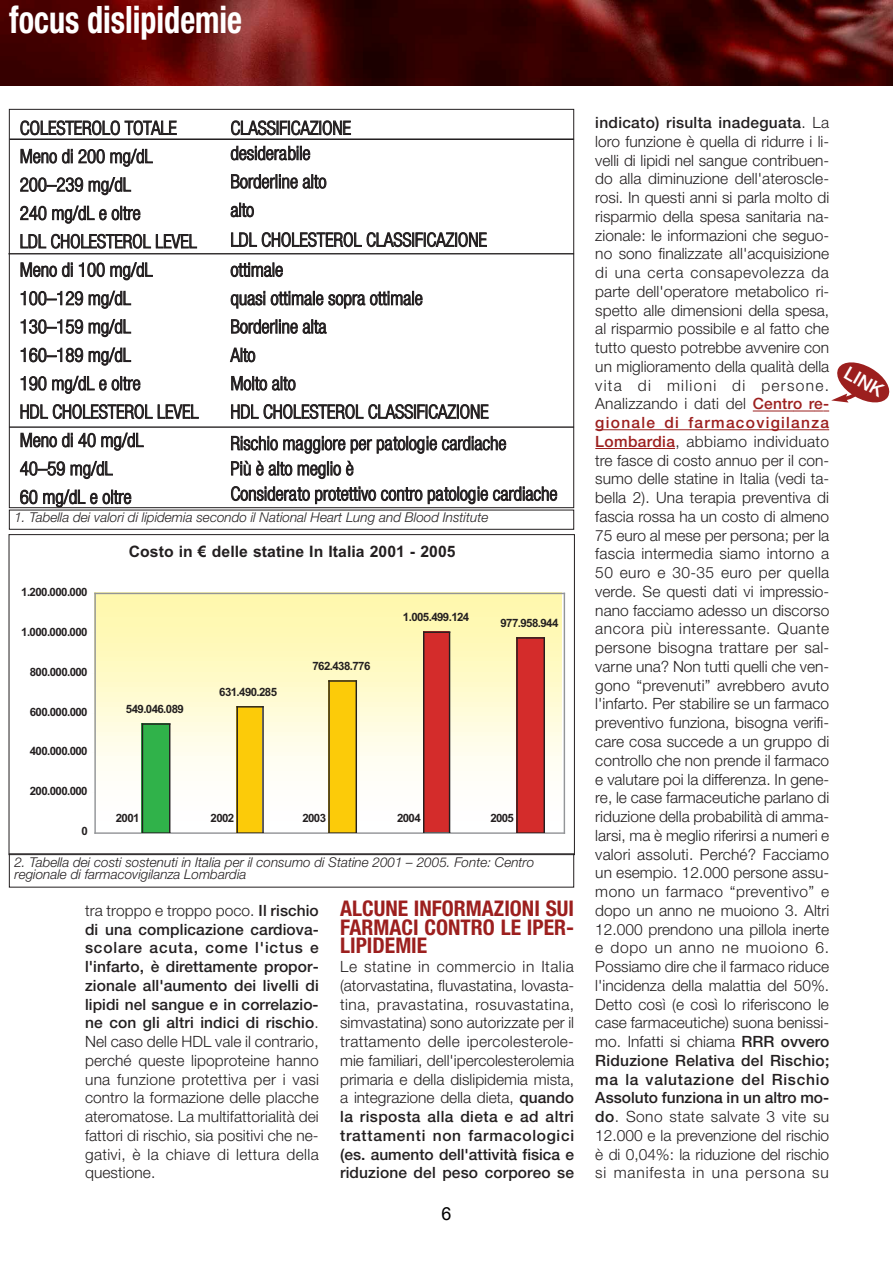
<style>
.page{position:relative;width:893px;height:1263px;background:#fff}
.page>*{position:absolute;margin:0;border:0;box-sizing:border-box;transform-origin:0 0}
.t1{font:700 condensed 37.8px "Helvetica Neue";color:#fff;scale:.85 1}
.t2{font:700 condensed 21.6px/18.8px "Helvetica Neue";color:#9c1f1e;text-align:justify}
.t3{font:300 condensed 18.9px/28.3px "Helvetica Neue";color:#231f20}
.t4{font:500 18.6px "Helvetica Neue";color:#fff}
.t5{font:18px "Arial";color:#000}
.t6{font:700 15.75px "Arial";letter-spacing:.005em;color:#231f20}
.t7{font:300 15.6px/18.8px "Helvetica Neue";color:#231f20;text-align:justify}
.t8{font:italic 300 13.5px/12px "Helvetica Neue";color:#231f20}
.t9{font:700 11.55px "Arial";letter-spacing:-.05em;color:#231f20}
.s1{font-weight:500}
.s2{font-weight:500;color:#9c1f1e}
</style>
<div class="page">
<img style="left:0;top:0;width:893px;height:85px">
<hr style="left:753px;top:411px;width:40px;height:1px;background:#9c1f1e">
<svg style="left:793px;top:411px;width:36px;height:1px"></svg>
<hr style="left:595px;top:429px;width:234px;height:1px;background:#9c1f1e">
<hr style="left:595px;top:448px;width:58px;height:1px;background:#9c1f1e">
<svg style="left:652px;top:448px;width:23px;height:1px"></svg>
<hr style="left:10px;top:138px;width:564px;height:2px;background:#231f20">
<hr style="left:9px;top:253px;width:565px;height:1px;background:#231f20">
<hr style="left:9px;top:426px;width:565px;height:2px;background:#231f20">
<div style="left:9px;top:510px;width:565px;height:20px;border:1px solid #231f20"></div>
<svg style="left:94px;top:593px;width:471px;height:241px"></svg>
<div style="left:9px;top:853px;width:565px;height:34px;border:1px solid #231f20"></div>
<svg style="left:831px;top:362px;width:59px;height:41px"></svg>
<h1 class="t1" style="left:9px;top:6px;width:276px">focus dislipidemie</h1>
<p class="t3" style="left:20px;top:115px;width:180px">COLESTEROLO TOTALE<br>Meno di 200 mg/dL<br>200–239 mg/dL<br>240 mg/dL e oltre<br>LDL CHOLESTEROL LEVEL<br>Meno di 100 mg/dL<br>100–129 mg/dL<br>130–159 mg/dL<br>160–189 mg/dL<br>190 mg/dL e oltre<br>HDL CHOLESTEROL LEVEL<br>Meno di 40 mg/dL<br>40–59 mg/dL<br>60 mg/dL e oltre</p>
<p class="t3" style="left:231px;top:117px;width:122px;line-height:25.2px">CLASSIFICAZIONE desiderabile</p>
<p class="t3" style="left:231px;top:169px;width:260px;line-height:28.8px">Borderline alto<br>alto<br>LDL CHOLESTEROL CLASSIFICAZIONE ottimale<br>quasi ottimale sopra ottimale<br>Borderline alta<br>Alto<br>Molto alto<br>HDL CHOLESTEROL CLASSIFICAZIONE</p>
<p class="t3" style="left:231px;top:432px;width:328px;line-height:25.2px">Rischio maggiore per patologie cardiache<br>Più è alto meglio è<br>Considerato protettivo contro patologie cardiache</p>
<p class="t8" style="left:14px;top:512px;width:475px">1. Tabella dei valori di lipidemia secondo il National Heart Lung and Blood Institute</p>
<p class="t9" style="left:21px;top:585px;width:68px">1.200.000.000</p>
<p class="t9" style="left:21px;top:625px;width:68px">1.000.000.000</p>
<p class="t9" style="left:30px;top:665px;width:59px">800.000.000</p>
<p class="t9" style="left:30px;top:705px;width:59px">600.000.000</p>
<p class="t9" style="left:30px;top:744px;width:59px">400.000.000</p>
<p class="t9" style="left:30px;top:784px;width:59px">200.000.000</p>
<p class="t9" style="left:81px;top:824px;width:8px">0</p>
<p class="t6" style="left:129px;top:542px;width:328px">Costo in € delle statine In Italia 2001 - 2005</p>
<p class="t9" style="left:126px;top:702px;width:59px">549.046.089</p>
<p class="t9" style="left:219px;top:685px;width:59px">631.490.285</p>
<p class="t9" style="left:313px;top:659px;width:59px">762.438.776</p>
<p class="t9" style="left:403px;top:611px;width:68px">1.005.499.124</p>
<p class="t9" style="left:500px;top:616px;width:59px">977.958.944</p>
<p class="t9" style="left:116px;top:812px;width:25px">2001</p>
<p class="t9" style="left:211px;top:812px;width:25px">2002</p>
<p class="t9" style="left:302px;top:812px;width:25px">2003</p>
<p class="t9" style="left:397px;top:812px;width:25px">2004</p>
<p class="t9" style="left:490px;top:812px;width:25px">2005</p>
<p class="t8" style="left:14px;top:857px;width:521px">2. Tabella dei costi sostenuti in Italia per il consumo di Statine 2001 – 2005. Fonte: Centro regionale di farmacovigilanza Lombardia</p>
<p class="t7" style="left:85px;top:902px;width:236px">tra troppo e troppo poco. <span class="s1">Il rischio di una complicazione cardiova&shy;scolare acuta, come l'ictus e l'infarto, è direttamente propor&shy;zionale all'aumento dei livelli di lipidi nel sangue e in correlazio&shy;ne con gli altri indici di rischio</span>.<br>Nel caso delle HDL vale il contrario, perché queste lipoproteine hanno una funzione protettiva per i vasi contro la formazione delle placche ateromatose. La multifattorialità dei fattori di rischio, sia positivi che ne&shy;gativi, è la chiave di lettura della questione.</p>
<h2 class="t2" style="left:340px;top:900px;width:235px">ALCUNE INFORMAZIONI SUI FARMACI CONTRO LE IPER-LIPIDEMIE</h2>
<p class="t7" style="left:340px;top:958px;width:236px">Le statine in commercio in Italia (atorvastatina, fluvastatina, lovasta&shy;tina, pravastatina, rosuvastatina, simvastatina) sono autorizzate per il trattamento delle ipercolesterole&shy;mie familiari, dell'ipercolesterolemia primaria e della dislipidemia mista, a integrazione della dieta, <span class="s1">quando la risposta alla dieta e ad altri trattamenti non farmacologici (es. aumento dell'attività fisica e riduzione del peso corporeo se</span></p>
<p class="t5" style="left:441px;top:1204px;width:12px">6</p>
<p class="t7" style="left:595px;top:115px;width:236px"><span class="s1">indicato) risulta inadeguata</span>. La loro funzione è quella di ridurre i li&shy;velli di lipidi nel sangue contribuen&shy;do alla diminuzione dell'ateroscle&shy;rosi. In questi anni si parla molto di risparmio della spesa sanitaria na&shy;zionale: le informazioni che seguo&shy;no sono finalizzate all'acquisizione di una certa consapevolezza da parte dell'operatore metabolico ri&shy;spetto alle dimensioni della spesa, al risparmio possibile e al fatto che tutto questo potrebbe avvenire con un miglioramento della qualità della vita di milioni di persone.<br>Analizzando i dati del <span class="s2">Centro re&shy;gionale di farmacovigilanza Lombardia</span>, abbiamo individuato tre fasce di costo annuo per il con&shy;sumo delle statine in Italia (vedi ta&shy;bella 2). Una terapia preventiva di fascia rossa ha un costo di almeno 75 euro al mese per persona; per la fascia intermedia siamo intorno a 50 euro e 30-35 euro per quella verde. Se questi dati vi impressio&shy;nano facciamo adesso un discorso ancora più interessante. Quante persone bisogna trattare per sal&shy;varne una? Non tutti quelli che ven&shy;gono “prevenuti” avrebbero avuto l'infarto. Per stabilire se un farmaco preventivo funziona, bisogna verifi&shy;care cosa succede a un gruppo di controllo che non prende il farmaco e valutare poi la differenza. In gene&shy;re, le case farmaceutiche parlano di riduzione della probabilità di amma&shy;larsi, ma è meglio riferirsi a numeri e valori assoluti. Perché? Facciamo un esempio. 12.000 persone assu&shy;mono un farmaco “preventivo” e dopo un anno ne muoiono 3. Altri 12.000 prendono una pillola inerte e dopo un anno ne muoiono 6.<br>Possiamo dire che il farmaco riduce l'incidenza della malattia del 50%.<br>Detto così (e così lo riferiscono le case farmaceutiche) suona benissi&shy;mo. Infatti si chiama <span class="s1">RRR ovvero Riduzione Relativa del Rischio; ma la valutazione del Rischio Assoluto funziona in un altro mo&shy;do</span>. Sono state salvate 3 vite su 12.000 e la prevenzione del rischio è di 0,04%: la riduzione del rischio si manifesta in una persona su</p>
<p class="t4" style="left:849px;top:365px;width:43px;rotate:30deg">LINK</p>
</div>
